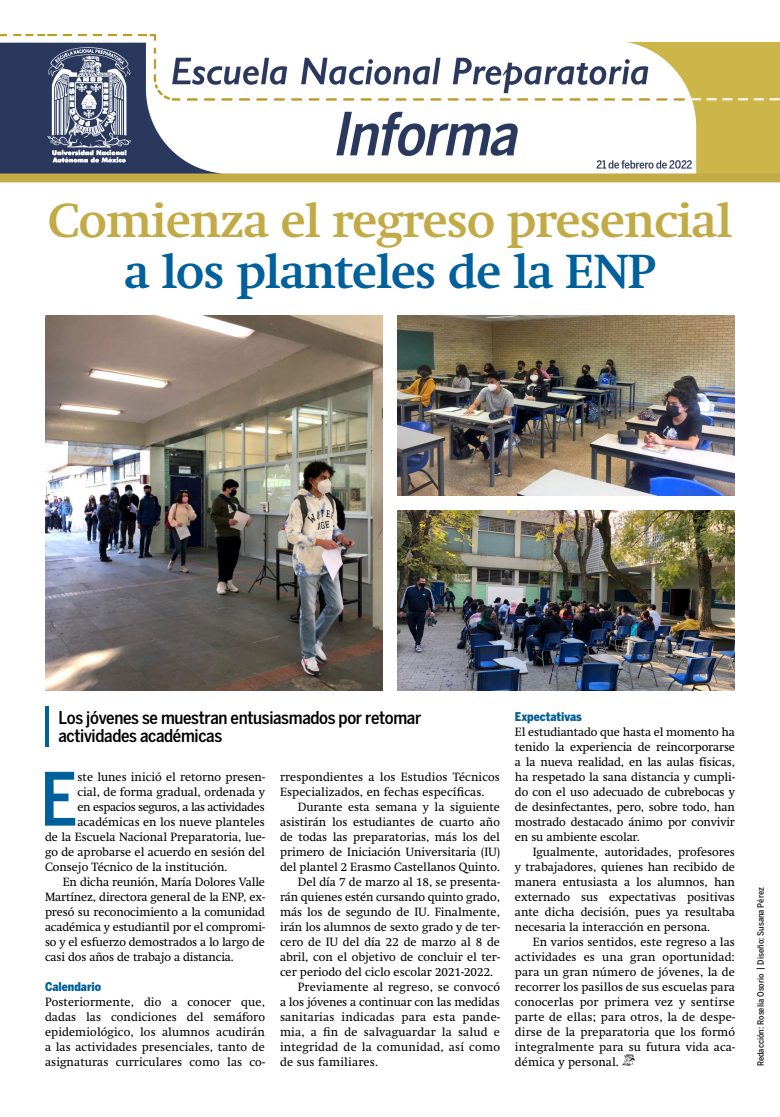
<style>
.page{position:relative;width:780px;height:1117px;background:#fff}
.page>*{position:absolute;margin:0;border:0;box-sizing:border-box;transform-origin:0 0}
.t1{font:500 72.62px "Benton Sans Cond";color:#00609c}
.t2{font:700 46.88px/51.2px "Swift";letter-spacing:-.02em;color:#c2ab47;text-align:center}
.t3{font:500 17.5px/17.5px "Benton Sans Cond";letter-spacing:-.02em;color:#000}
.t4{font:900 12px "Benton Sans Cond";color:#00609c}
.t5{font:11.88px/15px "Swift";color:#000;text-align:justify}
.t6{font:11.88px "Swift";letter-spacing:-.03em;color:#000}
.t7{font:500 8.75px "Benton Sans Cond";color:#212121}
.s1{color:#00609c}
</style>
<div class="page">
<img style="left:0;top:34px;width:780px;height:1032px">
<img style="left:45px;top:315px;width:337px;height:375px">
<hr style="left:45px;top:706px;width:4px;height:40px;background:#00609c">
<img style="left:397px;top:315px;width:338px;height:180px">
<svg style="left:622px;top:1053px;width:12px;height:12px"></svg>
<img style="left:397px;top:510px;width:338px;height:180px">
<p class="t2" style="left:48px;top:195px;width:685px">Comienza el regreso presencial <span class="s1">a los planteles de la ENP</span></p>
<p class="t3" style="left:58px;top:708px;width:364px">Los jóvenes se muestran entusiasmados por retomar actividades académicas</p>
<p class="t5" style="left:280px;top:768px;width:221px">rrespondientes a los Estudios Técnicos<br>Especializados, en fechas específicas.</p>
<p class="t5" style="left:280px;top:798px;width:221px;text-indent:18px">Durante esta semana y la siguiente asistirán los estudiantes de cuarto año de todas las preparatorias, más los del primero de Iniciación Universitaria (IU) del plantel 2 Erasmo Castellanos Quinto.</p>
<p class="t5" style="left:280px;top:873px;width:221px;text-indent:18px">Del día 7 de marzo al 18, se presenta&shy;rán quienes estén cursando quinto grado, más los de segundo de IU. Finalmente, irán los alumnos de sexto grado y de ter&shy;cero de IU del día 22 de marzo al 8 de abril, con el objetivo de concluir el ter&shy;cer periodo del ciclo escolar 2021-2022.</p>
<p class="t5" style="left:280px;top:978px;width:221px;text-indent:18px">Previamente al regreso, se convocó a los jóvenes a continuar con las medidas sanitarias indicadas para esta pande&shy;mia, a fin de salvaguardar la salud e integridad de la comunidad, así como de sus familiares.</p>
<p class="t1" style="left:40px;top:756px;width:39px">E</p>
<p class="t5" style="left:78px;top:768px;width:189px">ste lunes inició el retorno presen-</p>
<p class="t5" style="left:78px;top:783px;width:189px">cial, de forma gradual, ordenada y</p>
<p class="t6" style="left:78px;top:799px;width:189px">en espacios seguros, a las actividades</p>
<p class="t5" style="left:78px;top:813px;width:189px">académicas en los nueve planteles</p>
<p class="t5" style="left:45px;top:828px;width:221px">de la Escuela Nacional Preparatoria, lue-</p>
<p class="t5" style="left:45px;top:843px;width:221px">go de aprobarse el acuerdo en sesión del</p>
<p class="t5" style="left:45px;top:858px;width:184px">Consejo Técnico de la institución.</p>
<p class="t5" style="left:45px;top:873px;width:221px;text-indent:18px">En dicha reunión, María Dolores Valle Martínez, directora general de la ENP, ex&shy;presó su reconocimiento a la comunidad académica y estudiantil por el compromi&shy;so y el esfuerzo demostrados a lo largo de casi dos años de trabajo a distancia.</p>
<p class="t4" style="left:45px;top:979px;width:58px">Calendario</p>
<p class="t5" style="left:45px;top:993px;width:221px">Posteriormente, dio a conocer que, dadas las condiciones del semáforo epidemiológico, los alumnos acudirán a las actividades presenciales, tanto de asignaturas curriculares como las co-</p>
<p class="t4" style="left:515px;top:709px;width:69px">Expectativas</p>
<p class="t5" style="left:515px;top:723px;width:221px">El estudiantado que hasta el momento ha tenido la experiencia de reincorporarse a la nueva realidad, en las aulas físicas, ha respetado la sana distancia y cumpli&shy;do con el uso adecuado de cubrebocas y de desinfectantes, pero, sobre todo, han mostrado destacado ánimo por convivir en su ambiente escolar.</p>
<p class="t5" style="left:515px;top:843px;width:221px;text-indent:18px">Igualmente, autoridades, profesores y trabajadores, quienes han recibido de manera entusiasta a los alumnos, han externado sus expectativas positivas ante dicha decisión, pues ya resultaba necesaria la interacción en persona.</p>
<p class="t5" style="left:515px;top:933px;width:221px;text-indent:18px">En varios sentidos, este regreso a las actividades es una gran oportunidad: para un gran número de jóvenes, la de recorrer los pasillos de sus escuelas para conocerlas por primera vez y sentirse parte de ellas; para otros, la de despe&shy;dirse de la preparatoria que los formó integralmente para su futura vida aca&shy;démica y personal.</p>
<p class="t7" style="left:755px;top:1066px;width:181px;rotate:-90deg">Redacción: Roselia Osorio | Diseño: Susana Pérez</p>
</div>
